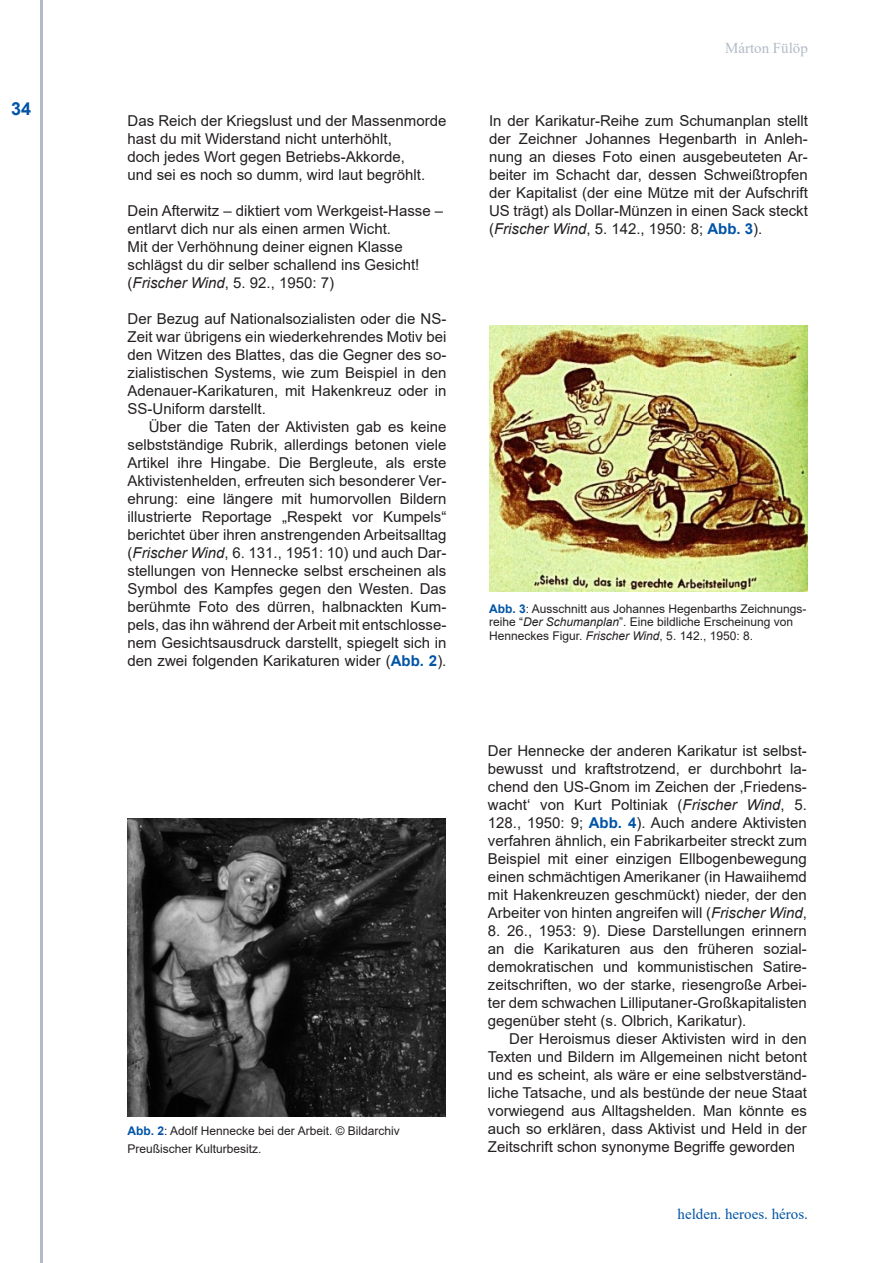
<style>
.page{position:relative;width:893px;height:1263px;background:#fff}
.page>*{position:absolute;margin:0;border:0;box-sizing:border-box;transform-origin:0 0}
.t1{font:700 18px "Arial";color:#0154a6}
.Text{font:15px/18px "Arial";color:#231f20;text-align:justify}
.t2{font:15px "Times New Roman";color:#0154a6}
.t3{font:15px "Times New Roman";color:#b2bbc6}
.Endnote_text{font:12px/13.8px "Arial";color:#231f20}
.s1{font-style:italic}
.s2{font-weight:700;color:#0154a6}
</style>
<div class="page">
<hr style="left:40px;top:0;width:3px;height:1263px;background:#b2bbc6">
<img style="left:128px;top:819px;width:317px;height:297px">
<img style="left:489px;top:325px;width:319px;height:266px">
<p class="t1" style="left:11px;top:96px;width:22px">34</p>
<p class="Text" style="left:128px;top:112px;width:320px">Das Reich der Kriegslust und der Massenmorde</p>
<p class="Text" style="left:128px;top:130px;width:266px">hast du mit Widerstand nicht unterhöhlt,</p>
<p class="Text" style="left:128px;top:148px;width:279px">doch jedes Wort gegen Betriebs-Akkorde,</p>
<p class="Text" style="left:128px;top:166px;width:299px">und sei es noch so dumm, wird laut begröhlt.</p>
<p class="Text" style="left:128px;top:202px;width:317px">Dein Afterwitz – diktiert vom Werkgeist-Hasse –</p>
<p class="Text" style="left:128px;top:220px;width:265px">entlarvt dich nur als einen armen Wicht.</p>
<p class="Text" style="left:128px;top:238px;width:277px">Mit der Verhöhnung deiner eignen Klasse</p>
<p class="Text" style="left:128px;top:256px;width:293px">schlägst du dir selber schallend ins Gesicht!</p>
<p class="Text" style="left:128px;top:274px;width:208px">(<span class="s1">Frischer Wind</span>, 5. 92., 1950: 7)</p>
<p class="Text" style="left:128px;top:310px;width:320px">Der Bezug auf Nationalsozialisten oder die NS-Zeit war übrigens ein wiederkehrendes Motiv bei den Witzen des Blattes, das die Gegner des so&shy;zialistischen Systems, wie zum Beispiel in den Adenauer-Karikaturen, mit Hakenkreuz oder in SS-Uniform darstellt.</p>
<p class="Text" style="left:128px;top:418px;width:320px;text-indent:21px">Über die Taten der Aktivisten gab es keine selbstständige Rubrik, allerdings betonen viele Artikel ihre Hingabe. Die Bergleute, als erste Aktivistenhelden, erfreuten sich besonderer Ver&shy;ehrung: eine längere mit humorvollen Bildern illustrierte Reportage „Respekt vor Kumpels“ berichtet über ihren anstrengenden Arbeitsalltag (<span class="s1">Frischer Wind</span>, 6. 131., 1951: 10) und auch Dar&shy;stellungen von Hennecke selbst erscheinen als Symbol des Kampfes gegen den Westen. Das berühmte Foto des dürren, halbnackten Kum&shy;pels, das ihn während der Arbeit mit entschlosse&shy;nem Gesichtsausdruck darstellt, spiegelt sich in den zwei folgenden Karikaturen wider (<span class="s2">Abb. 2</span>).</p>
<p class="Endnote_text" style="left:128px;top:1121px;width:274px;line-height:18px"><span class="s2">Abb. 2</span>: Adolf Hennecke bei der Arbeit. © Bildarchiv<br>Preußischer Kulturbesitz.</p>
<p class="t3" style="left:725px;top:37px;width:84px">Márton Fülöp</p>
<p class="Text" style="left:489px;top:112px;width:320px">In der Karikatur-Reihe zum Schumanplan stellt der Zeichner Johannes Hegenbarth in Anleh&shy;nung an dieses Foto einen ausgebeuteten Ar&shy;beiter im Schacht dar, dessen Schweißtropfen der Kapitalist (der eine Mütze mit der Aufschrift US trägt) als Dollar-Münzen in einen Sack steckt (<span class="s1">Frischer Wind</span>, 5. 142., 1950: 8; <span class="s2">Abb. 3</span>).</p>
<p class="Endnote_text" style="left:489px;top:601px;width:319px"><span class="s2">Abb. 3</span>: Ausschnitt aus Johannes Hegenbarths Zeichnungs&shy;reihe “<span class="s1">Der Schumanplan</span>”. Eine bildliche Erscheinung von<br>Henneckes Figur. <span class="s1">Frischer Wind</span>, 5. 142., 1950: 8.</p>
<p class="Text" style="left:488px;top:742px;width:320px">Der Hennecke der anderen Karikatur ist selbst&shy;bewusst und kraftstrotzend, er durchbohrt la&shy;chend den US-Gnom im Zeichen der ‚Friedens&shy;wacht‘ von Kurt Poltiniak (<span class="s1">Frischer Wind</span>, 5.<br>128., 1950: 9; <span class="s2">Abb. 4</span>). Auch andere Aktivisten verfahren ähnlich, ein Fabrikarbeiter streckt zum Beispiel mit einer einzigen Ellbogenbewegung einen schmächtigen Amerikaner (in Hawaiihemd mit Hakenkreuzen geschmückt) nieder, der den Arbeiter von hinten angreifen will (<span class="s1">Frischer Wind</span>,</p>
<p class="Text" style="left:488px;top:922px;width:320px">8. 26., 1953: 9). Diese Darstellungen erinnern an die Karikaturen aus den früheren sozial&shy;demokratischen und kommunistischen Satire&shy;zeitschriften, wo der starke, riesengroße Arbei&shy;ter dem schwachen Lilliputaner-Großkapitalisten gegenüber steht (s. Olbrich, Karikatur).</p>
<p class="Text" style="left:488px;top:1030px;width:320px;text-indent:21px">Der Heroismus dieser Aktivisten wird in den Texten und Bildern im Allgemeinen nicht betont und es scheint, als wäre er eine selbstverständ&shy;liche Tatsache, und als bestünde der neue Staat vorwiegend aus Alltagshelden. Man könnte es auch so erklären, dass Aktivist und Held in der Zeitschrift schon synonyme Begriffe geworden</p>
<p class="t2" style="left:678px;top:1204px;width:132px">helden. heroes. héros.</p>
</div>
